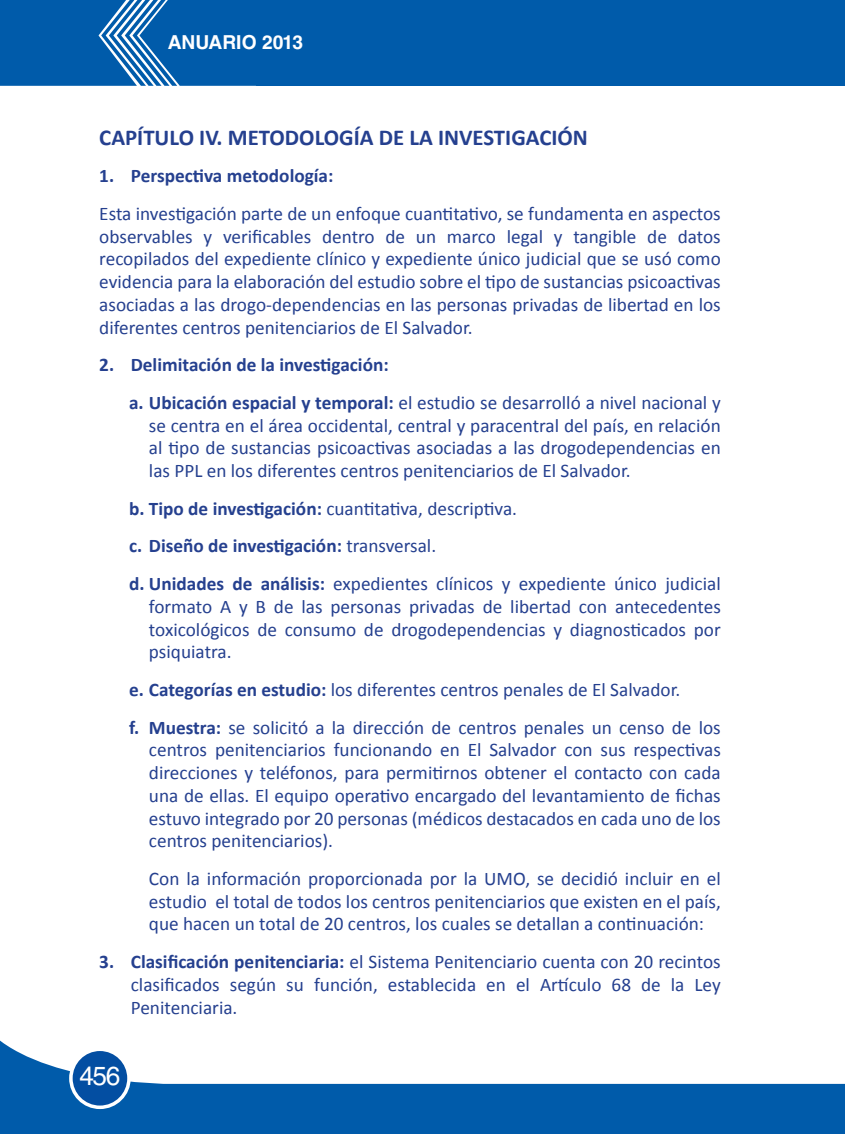
<style>
.page{position:relative;width:845px;height:1134px;background:#fff}
.page>*{position:absolute;margin:0;border:0;box-sizing:border-box;transform-origin:0 0}
.t1{font:26.25px "Helvetica LT Std";color:#fff}
.t2{font:700 22.75px "Calibri";color:#25408f}
.t3{font:19.25px/22.8px "Calibri";color:#25408f;text-align:justify}
.t4{font:700 19.25px/37.6px "Calibri";color:#25408f}
.t5{font:700 19.25px "Helvetica LT Std";color:#fff}
.s1{font-weight:400}
.s2{font-weight:700}
</style>
<div class="page">
<svg style="left:0;top:1040px;width:844px;height:94px"></svg>
<div style="left:71px;top:1049px;width:58px;height:58px;background:#034ea2;border-radius:50%"></div>
<div style="left:69px;top:1048px;width:62px;height:61px;border:4px solid #fff;border-radius:50%"></div>
<div style="left:256px;top:0;width:588px;height:86px;background:#005baa"></div>
<svg style="left:0;top:0;width:256px;height:86px"></svg>
<p class="t5" style="left:168px;top:31px;width:137px">ANUARIO 2013</p>
<p class="t2" style="left:99px;top:122px;width:490px">CAPÍTULO IV. METODOLOGÍA DE LA INVESTIGACIÓN</p>
<p class="t4" style="left:99px;top:157px;width:235px">1. Perspectiva metodología:</p>
<p class="t3" style="left:99px;top:202px;width:622px">Esta investigación parte de un enfoque cuantitativo, se fundamenta en aspectos observables y verificables dentro de un marco legal y tangible de datos recopilados del expediente clínico y expediente único judicial que se usó como evidencia para la elaboración del estudio sobre el tipo de sustancias psicoactivas asociadas a las drogo-dependencias en las personas privadas de libertad en los diferentes centros penitenciarios de El Salvador.</p>
<p class="t4" style="left:129px;top:346px;width:593px;text-indent:-30px">2. Delimitación de la investigación:<br>a. Ubicación espacial y temporal: <span class="s1">el estudio se desarrolló a nivel nacional y</span></p>
<p class="t3" style="left:149px;top:414px;width:573px">se centra en el área occidental, central y paracentral del país, en relación al tipo de sustancias psicoactivas asociadas a las drogodependencias en las PPL en los diferentes centros penitenciarios de El Salvador.</p>
<p class="t3" style="left:129px;top:490px;width:593px;line-height:37.6px;text-align:left"><span class="s2">b. Tipo de investigación:</span> cuantitativa, descriptiva.<br><span class="s2">c. Diseño de investigación:</span> transversal.<br><span class="s2">d. Unidades de análisis:</span> expedientes clínicos y expediente único judicial</p>
<p class="t3" style="left:149px;top:595px;width:573px">formato A y B de las personas privadas de libertad con antecedentes toxicológicos de consumo de drogodependencias y diagnosticados por psiquiatra.</p>
<p class="t3" style="left:129px;top:671px;width:593px;line-height:37.6px"><span class="s2">e. Categorías en estudio:</span> los diferentes centros penales de El Salvador.<br><span class="s2">f. Muestra:</span> se solicitó a la dirección de centros penales un censo de los</p>
<p class="t3" style="left:149px;top:739px;width:573px">centros penitenciarios funcionando en El Salvador con sus respectivas direcciones y teléfonos, para permitirnos obtener el contacto con cada una de ellas. El equipo operativo encargado del levantamiento de fichas estuvo integrado por 20 personas (médicos destacados en cada uno de los centros penitenciarios).</p>
<p class="t3" style="left:149px;top:867px;width:573px">Con la información proporcionada por la UMO, se decidió incluir en el estudio el total de todos los centros penitenciarios que existen en el país, que hacen un total de 20 centros, los cuales se detallan a continuación:</p>
<p class="t3" style="left:131px;top:950px;width:591px;text-indent:-31px"><span class="s2">3. Clasificación penitenciaria:</span> el Sistema Penitenciario cuenta con 20 recintos clasificados según su función, establecida en el Artículo 68 de la Ley Penitenciaria.</p>
<h1 class="t1" style="left:80px;top:1061px;width:42px">456</h1>
</div>
